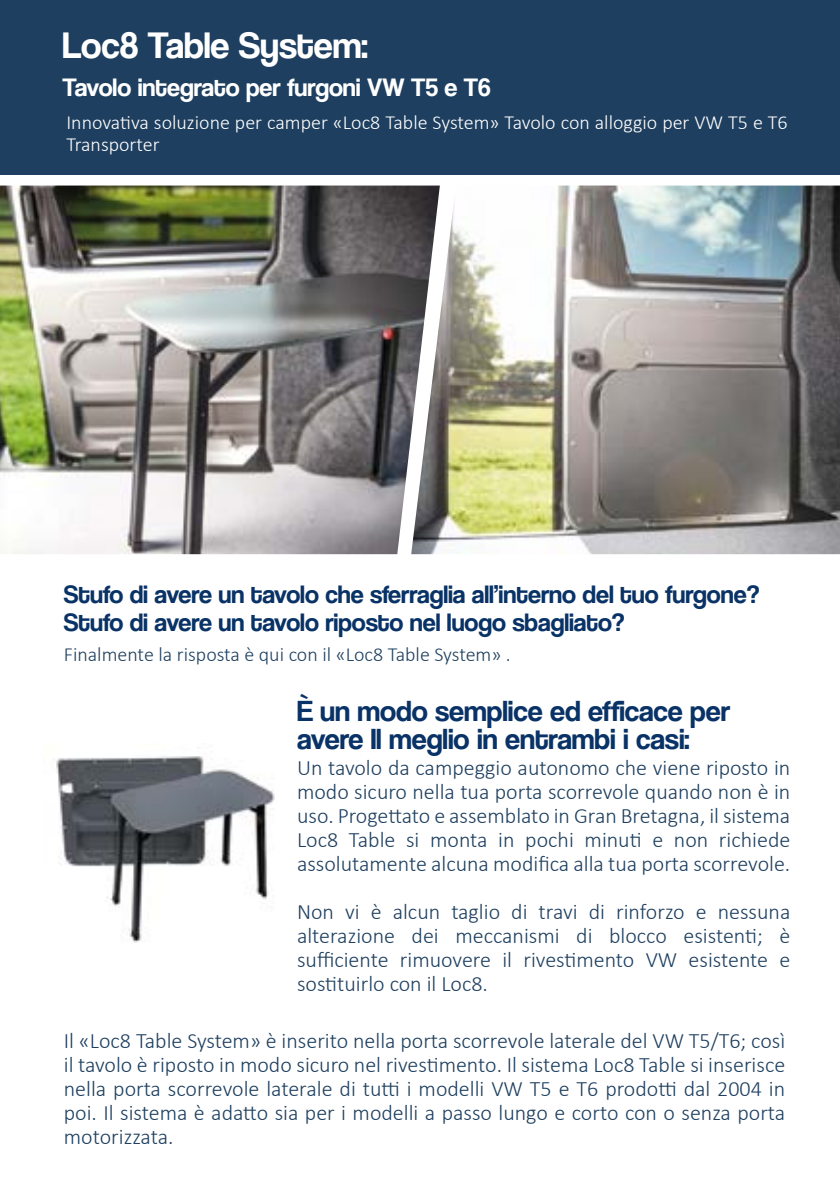
<style>
.page{position:relative;width:840px;height:1191px;background:#fff}
.page>*{position:absolute;margin:0;border:0;box-sizing:border-box;transform-origin:0 0}
.t1{font:38px "Coolvetica Rg";color:#fff}
.t2{font:30px/28px "Coolvetica Rg";color:#093266}
.t3{font:26px/28px "Coolvetica Rg";color:#093266}
.t4{font:26px "Coolvetica Rg";color:#fff}
.t5{font:300 22px/24px "Calibri";color:#1e3f5f;text-align:justify}
.t6{font:300 20px/22px "Calibri";color:#fff}
.t7{font:300 20px "Calibri";color:#1e3f5f}
</style>
<div class="page">
<div style="left:0;top:0;width:839px;height:175px;background:#1e3f5f"></div>
<img style="left:0;top:185px;width:411px;height:369px">
<img style="left:411px;top:185px;width:428px;height:369px">
<img style="left:53px;top:756px;width:222px;height:187px">
<h1 class="t1" style="left:62px;top:23px;width:307px">Loc8 Table System:</h1>
<p class="t4" style="left:62px;top:72px;width:429px">Tavolo integrato per furgoni VW T5 e T6</p>
<p class="t6" style="left:66px;top:111px;width:722px">Innovativa soluzione per camper «Loc8 Table System» Tavolo con alloggio per VW T5 e T6<br>Transporter</p>
<p class="t3" style="left:64px;top:580px;width:696px">Stufo di avere un tavolo che sferraglia all’interno del tuo furgone?<br>Stufo di avere un tavolo riposto nel luogo sbagliato?</p>
<p class="t7" style="left:64px;top:642px;width:448px">Finalmente la risposta è qui con il «Loc8 Table System» .</p>
<h2 class="t2" style="left:297px;top:697px;width:434px">È un modo semplice ed efficace per avere Il meglio in entrambi i casi:</h2>
<p class="t5" style="left:297px;top:755px;width:494px">Un tavolo da campeggio autonomo che viene riposto in modo sicuro nella tua porta scorrevole quando non è in uso. Progettato e assemblato in Gran Bretagna, il sistema Loc8 Table si monta in pochi minuti e non richiede assolutamente alcuna modifica alla tua porta scorrevole.</p>
<p class="t5" style="left:297px;top:899px;width:494px">Non vi è alcun taglio di travi di rinforzo e nessuna alterazione dei meccanismi di blocco esistenti; è sufficiente rimuovere il rivestimento VW esistente e sostituirlo con il Loc8.</p>
<p class="t5" style="left:64px;top:1028px;width:722px">Il «Loc8 Table System» è inserito nella porta scorrevole laterale del VW T5/T6; così il tavolo è riposto in modo sicuro nel rivestimento. Il sistema Loc8 Table si inserisce nella porta scorrevole laterale di tutti i modelli VW T5 e T6 prodotti dal 2004 in poi. Il sistema è adatto sia per i modelli a passo lungo e corto con o senza porta motorizzata.</p>
</div>
